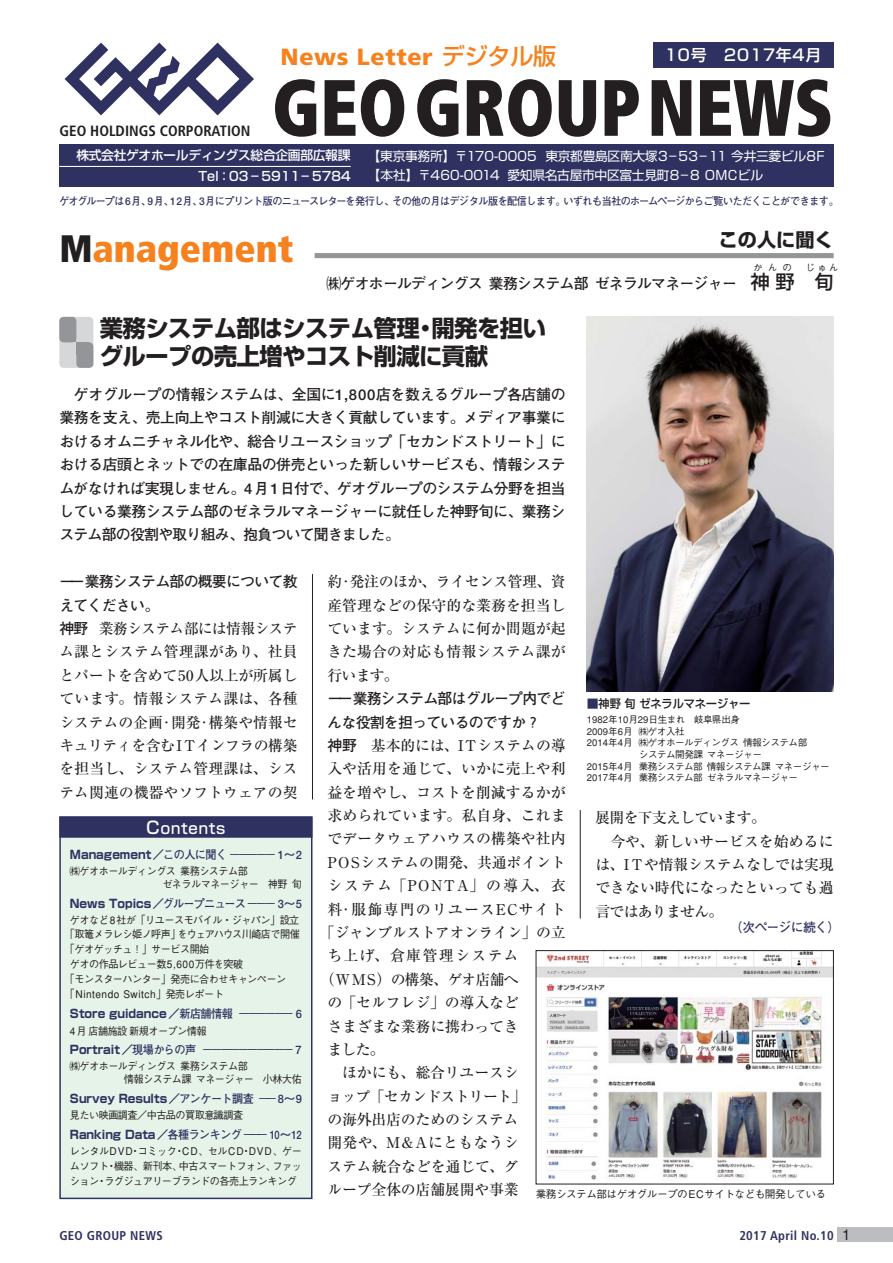
<style>
.page{position:relative;width:893px;height:1263px;background:#fff}
.page>*{position:absolute;margin:0;border:0;box-sizing:border-box;transform-origin:0 0}
.t1{font:900 condensed 79.65px "Frutiger";color:#231f20;scale:.88 1}
.t2{font:900 condensed 38.25px "Frutiger";color:#f5821f}
.t3{font:23.4px/27.6px "Shin Go Bold 83 pv RKSJ H";letter-spacing:-.025em;color:#231f20}
.t4{font:900 23.4px "Frutiger";letter-spacing:.025em;color:#f5821f}
.t5{font:19.2px "Shin Go Bold 83 pv RKSJ H";color:#231f20}
.t6{font:19.2px "Shin Go Medium 83 pv RKSJ H";color:#231f20}
.t7{font:15.9px "Shin Go Medium 83 pv RKSJ H";letter-spacing:.05em;color:#fff}
.t8{font:14.85px/23.4px "Ryumin Medium 83 pv RKSJ H";color:#231f20;text-align:justify}
.t9{font:14.85px/23.4px "Futo Go B101 Bold 83 pv RKSJ H";letter-spacing:-.05em;color:#231f20}
.t10{font:14.85px "Ryumin Medium 83 pv RKSJ H";letter-spacing:-.05em;color:#231f20}
.t11{font:700 condensed 14.85px "Frutiger";color:#231f20}
.t12{font:14.85px "Ryumin Medium 83 pv RKSJ H";letter-spacing:-.03em;color:#231f20}
.t13{font:14.85px "Ryumin Medium 83 pv RKSJ H";letter-spacing:.125em;color:#231f20}
.t14{font:14.85px "Ryumin Medium 83 pv RKSJ H";letter-spacing:.08em;color:#231f20}
.t15{font:14.85px "Ryumin Medium 83 pv RKSJ H";letter-spacing:.02em;color:#231f20}
.t16{font:14.85px "Ryumin Medium 83 pv RKSJ H";letter-spacing:.09em;color:#231f20}
.t17{font:14.85px "Shin Go Medium 83 pv RKSJ H";letter-spacing:.05em;color:#fff}
.t18{font:12.75px "Shin Go regular 83 pv RKSJ H";letter-spacing:-.025em;color:#fff}
.t19{font:700 condensed 12.75px "Frutiger";letter-spacing:.025em;color:#2f3160}
.t20{font:12.75px "Shin Go Medium 83 pv RKSJ H";color:#fff}
.t21{font:12.75px "Futo Go B101 Bold 83 pv RKSJ H";letter-spacing:-.05em;color:#2f3160}
.t22{font:11.7px "Shin Go Bold 83 pv RKSJ H";color:#2f3160;scale:.95 1}
.t23{font:11.7px "Futo Go B101 Bold 83 pv RKSJ H";letter-spacing:-.05em;color:#2f3160;scale:.95 1}
.t24{font:500 11.7px "Gothic BBB";color:#2f3160;scale:.95 1}
.t25{font:11.7px "Futo Go B101 Bold 83 pv RKSJ H";letter-spacing:-.075em;color:#2f3160;scale:.95 1}
.t26{font:11.7px "Shin Go Medium 83 pv RKSJ H";color:#231f20;scale:.95 1}
.t27{font:500 10.65px/14.9px "Gothic BBB";letter-spacing:-.05em;color:#231f20;scale:.95 1}
.t28{font:10.65px "Futo Go B101 Bold 83 pv RKSJ H";letter-spacing:-.05em;color:#2f3160;scale:.95 1}
.t29{font:500 10.65px "Gothic BBB";letter-spacing:-.05em;color:#231f20}
.t30{font:500 10.65px "Gothic BBB";letter-spacing:.05em;color:#231f20;scale:.95 1}
.t31{font:500 9.6px/11.7px "Gothic BBB";letter-spacing:-.05em;color:#231f20}
.s1{font-family:"Shin Go Medium 83 pv RKSJ H";font-weight:400}
.s2{font-family:"Shin Go Medium 83 pv RKSJ H"}
.s3{color:#231f20}
.s4{font-family:"Shin Go Medium 83 pv RKSJ H";font-size:19.2px}
.s5{font-family:"Futo Go B101 Bold 83 pv RKSJ H"}
.s6{font-size:16.95px}
.s7{font-family:"Gothic BBB";font-weight:500}
.s8{font-family:"Shin Go Bold 83 pv RKSJ H"}
.s9{font-family:"Shin Go Bold 83 pv RKSJ H";font-weight:400}
.s10{font-family:"Futo Go B101 Bold 83 pv RKSJ H";font-weight:400}
.s11{color:#2f3160}
.s12{font-family:"Gothic BBB";font-weight:500;font-stretch:normal;font-size:14.85px;color:#231f20}
</style>
<div class="page">
<div style="left:314px;top:253px;width:519px;height:5px;background:#939598"></div>
<div style="left:59px;top:145px;width:774px;height:42px;background:#2f3160"></div>
<hr style="left:59px;top:166px;width:292px;height:1px;background:#fff">
<div style="left:652px;top:43px;width:181px;height:25px;background:#2f3160"></div>
<hr style="left:312px;top:574px;width:1px;height:225px;background:#231f20">
<hr style="left:580px;top:810px;width:1px;height:109px;background:#231f20">
<div style="left:59px;top:317px;width:34px;height:51px;background:#d5d7d8;border-radius:4px"></div>
<div style="left:59px;top:317px;width:17px;height:25px;background:#939598;border-radius:4px"></div>
<div style="left:76px;top:342px;width:17px;height:26px;background:#939598;border-radius:4px"></div>
<div style="left:64px;top:330px;width:12px;height:12px;background:#939598"></div>
<div style="left:76px;top:342px;width:13px;height:13px;background:#939598"></div>
<img style="left:587px;top:317px;width:246px;height:374px">
<svg style="left:65px;top:43px;width:189px;height:72px"></svg>
<div style="left:837px;top:1227px;width:55px;height:15px;background:#bbbdc0"></div>
<div style="left:60px;top:817px;width:252px;height:381px;background:#e6f3e9"></div>
<div style="left:59px;top:816px;width:253px;height:383px;border:1px solid #2f3160"></div>
<div style="left:60px;top:817px;width:252px;height:20px;background:#2f3160"></div>
<div style="left:59px;top:816px;width:253px;height:22px;border:1px solid #2f3160"></div>
<img style="left:538px;top:952px;width:293px;height:228px">
<p class="t11" style="left:60px;top:125px;width:192px">GEO HOLDINGS CORPORATION</p>
<h3 class="t4" style="left:280px;top:47px;width:277px">News Letter <span class="s1">デジタル版</span></h3>
<p class="t7" style="left:665px;top:49px;width:158px">10号　2017年4月</p>
<h1 class="t1" style="left:272px;top:76px;width:639px">GEOGROUPNEWS</h1>
<p class="t18" style="left:76px;top:152px;width:749px"><span class="s2">株式会社ゲオホールディングス総合企画部広報課　</span>【東京事務所】〒170-0005 東京都豊島区南大塚3－53－11 今井三菱ビル8F</p>
<p class="t20" style="left:198px;top:172px;width:154px">Tel：03－5911－5784</p>
<p class="t18" style="left:368px;top:171px;width:397px">【本社】〒460-0014 愛知県名古屋市中区富士見町8－8 OMCビル</p>
<p class="t28" style="left:59px;top:197px;width:821px">ゲオグループは6月、9月、12月、3月にプリント版のニュースレターを発行し、その他の月はデジタル版を配信します。いずれも当社のホームページからご覧いただくことができます。</p>
<h2 class="t2" style="left:59px;top:233px;width:235px"><span class="s3">M</span>anagement</h2>
<p class="t5" style="left:718px;top:232px;width:116px">この人に聞く</p>
<p class="t31" style="left:753px;top:263px;width:40px">かんの</p>
<p class="t6" style="left:775px;top:275px;width:60px">野 旬</p>
<p class="t31" style="left:805px;top:263px;width:34px">じゅん</p>
<p class="t9" style="left:326px;top:274px;width:445px">㈱ゲオホールディングス 業務システム部 ゼネラルマネージャー <span class="s4">神</span></p>
<h3 class="t3" style="left:100px;top:318px;width:448px">業務システム部はシステム管理・開発を担いグループの売上増やコスト削減に貢献</h3>
<p class="t9" style="left:59px;top:385px;width:507px;text-align:justify">　ゲオグループの情報システムは、全国に1,800店を数えるグループ各店舗の業務を支え、売上向上やコスト削減に大きく貢献しています。メディア事業におけるオムニチャネル化や、総合リユースショップ「セカンドストリート」における店頭とネットでの在庫品の併売といった新しいサービスも、情報システムがなければ実現しません。4月1日付で、ゲオグループのシステム分野を担当している業務システム部のゼネラルマネージャーに就任した神野旬に、業務システム部の役割や取り組み、抱負ついて聞きました。</p>
<p class="t9" style="left:59px;top:572px;width:240px">－－業務システム部の概要について教えてください。</p>
<p class="t8" style="left:59px;top:619px;width:240px"><span class="s5">神野</span> 業務システム部には情報システム課とシステム管理課があり、社員とパートを含めて50人以上が所属しています。情報システム課は、各種システムの企画・開発・構築や情報セキュリティを含むITインフラの構築を担当し、システム管理課は、システム関連の機器やソフトウェアの契</p>
<p class="t17" style="left:146px;top:822px;width:81px"><span class="s6">C</span>ontents</p>
<p class="t22" style="left:70px;top:850px;width:245px">Management<span class="s5">／この人に聞く</span> <span class="s7">－－－－－</span> <span class="s5">1～2</span></p>
<p class="t27" style="left:162px;top:865px;width:148px;line-height:13.6px;text-indent:-92px">㈱ゲオホールディングス 業務システム部<br>ゼネラルマネージャー　神野 旬</p>
<p class="t25" style="left:70px;top:899px;width:245px"><span class="s8">News Topics</span>／グループニュース <span class="s7">－－－</span> 3～5</p>
<p class="t27" style="left:70px;top:914px;width:243px">ゲオなど8社が「リユースモバイル・ジャパン」設立</p>
<p class="t27" style="left:65px;top:929px;width:249px">「取篭メラレシ姫ノ呼声」をウェアハウス川崎店で開催</p>
<p class="t27" style="left:65px;top:943px;width:154px">「ゲオゲッチュ！」サービス開始</p>
<p class="t27" style="left:70px;top:958px;width:184px">ゲオの作品レビュー数5,600万件を突破</p>
<p class="t27" style="left:65px;top:973px;width:234px">「モンスターハンター」発売に合わせキャンペーン</p>
<p class="t30" style="left:65px;top:990px;width:169px">「Nintendo Switch」発売レポート</p>
<p class="t22" style="left:70px;top:1009px;width:245px">Store guidance<span class="s5">／新店舗情報</span> <span class="s7">－－－－－－</span> <span class="s5">6</span></p>
<p class="t27" style="left:70px;top:1025px;width:145px">4月 店舗施設 新規オープン情報</p>
<p class="t24" style="left:70px;top:1045px;width:245px"><span class="s9">Portrait</span> <span class="s10">／現場からの声</span> －－－－－－－－－－ <span class="s10">7</span></p>
<p class="t27" style="left:124px;top:1061px;width:189px;line-height:12.8px;text-indent:-54px">㈱ゲオホールディングス 業務システム部<br>情報システム課 マネージャー　小林大佑</p>
<p class="t22" style="left:70px;top:1094px;width:245px">Survey Results<span class="s5">／アンケート調査</span> <span class="s7">－－</span><span class="s5">8～9</span></p>
<p class="t27" style="left:70px;top:1109px;width:184px">見たい映画調査／中古品の買取意識調査</p>
<p class="t23" style="left:70px;top:1130px;width:245px"><span class="s8">Ranking Data</span>／各種ランキング<span class="s7">－－－</span> 10～12</p>
<p class="t27" style="left:70px;top:1145px;width:245px;text-align:justify">レンタルDVD・コミック・CD、セルCD・DVD、ゲームソフト・機器、新刊本、中古スマートフォン、ファッション・ラグジュアリーブランドの各売上ランキング</p>
<p class="t19" style="left:59px;top:1230px;width:105px">GEO GROUP NEWS</p>
<p class="t8" style="left:327px;top:572px;width:240px">約・発注のほか、ライセンス管理、資産管理などの保守的な業務を担当しています。システムに何か問題が起きた場合の対応も情報システム課が行います。</p>
<p class="t9" style="left:327px;top:689px;width:240px">－－業務システム部はグループ内でどんな役割を担っているのですか？</p>
<p class="t8" style="left:327px;top:736px;width:240px"><span class="s5">神野</span>　基本的には、ITシステムの導</p>
<p class="t8" style="left:327px;top:759px;width:240px">入や活用を通じて、いかに売上や利</p>
<p class="t8" style="left:327px;top:782px;width:240px">益を増やし、コストを削減するかが</p>
<p class="t8" style="left:327px;top:806px;width:240px">求められています。私自身、これま</p>
<p class="t8" style="left:327px;top:829px;width:240px">でデータウェアハウスの構築や社内</p>
<p class="t8" style="left:327px;top:853px;width:240px">POSシステムの開発、共通ポイント</p>
<p class="t13" style="left:327px;top:880px;width:240px">システム「PONTA」の導入、衣</p>
<p class="t14" style="left:327px;top:903px;width:240px">料・服飾専門のリユースECサイト</p>
<p class="t12" style="left:320px;top:927px;width:247px">「ジャンブルストアオンライン」の立</p>
<p class="t16" style="left:327px;top:950px;width:193px">ち上げ、倉庫管理システム</p>
<p class="t10" style="left:320px;top:974px;width:200px">（WMS）の構築、ゲオ店舗へ</p>
<p class="t8" style="left:327px;top:993px;width:193px">の「セルフレジ」の導入など</p>
<p class="t8" style="left:327px;top:1016px;width:193px">さまざまな業務に携わってき</p>
<p class="t8" style="left:327px;top:1040px;width:59px">ました。</p>
<p class="t8" style="left:327px;top:1063px;width:193px">　ほかにも、総合リユースシ</p>
<p class="t10" style="left:327px;top:1091px;width:200px">ョップ「セカンドストリート」</p>
<p class="t8" style="left:327px;top:1110px;width:193px">の海外出店のためのシステム</p>
<p class="t15" style="left:327px;top:1137px;width:193px">開発や、M&amp;Aにともなうシ</p>
<p class="t8" style="left:327px;top:1157px;width:193px">ステム統合などを通じて、グ</p>
<p class="t8" style="left:327px;top:1180px;width:193px">ループ全体の店舗展開や事業</p>
<p class="t26" style="left:587px;top:699px;width:174px"><span class="s11">■</span>神野 旬 ゼネラルマネージャー</p>
<p class="t31" style="left:587px;top:715px;width:244px">1982年10月29日生まれ　岐阜県出身<br>2009年6月 ㈱ゲオ入社<br>2014年4月 ㈱ゲオホールディングス 情報システム部<br>　　　　　 システム開発課 マネージャー<br>2015年4月 業務システム部 情報システム課 マネージャー<br>2017年4月 業務システム部 ゼネラルマネージャー</p>
<p class="t8" style="left:595px;top:808px;width:240px;text-align:left">展開を下支えしています。<br>　今や、新しいサービスを始めるには、ITや情報システムなしでは実現できない時代になったといっても過言ではありません。</p>
<p class="t21" style="left:730px;top:922px;width:111px">（次ページに続く）</p>
<p class="t29" style="left:536px;top:1190px;width:292px">業務システム部はゲオグループのECサイトなども開発している</p>
<p class="t19" style="left:739px;top:1230px;width:113px">2017 April No.10 <span class="s12">1</span></p>
</div>
